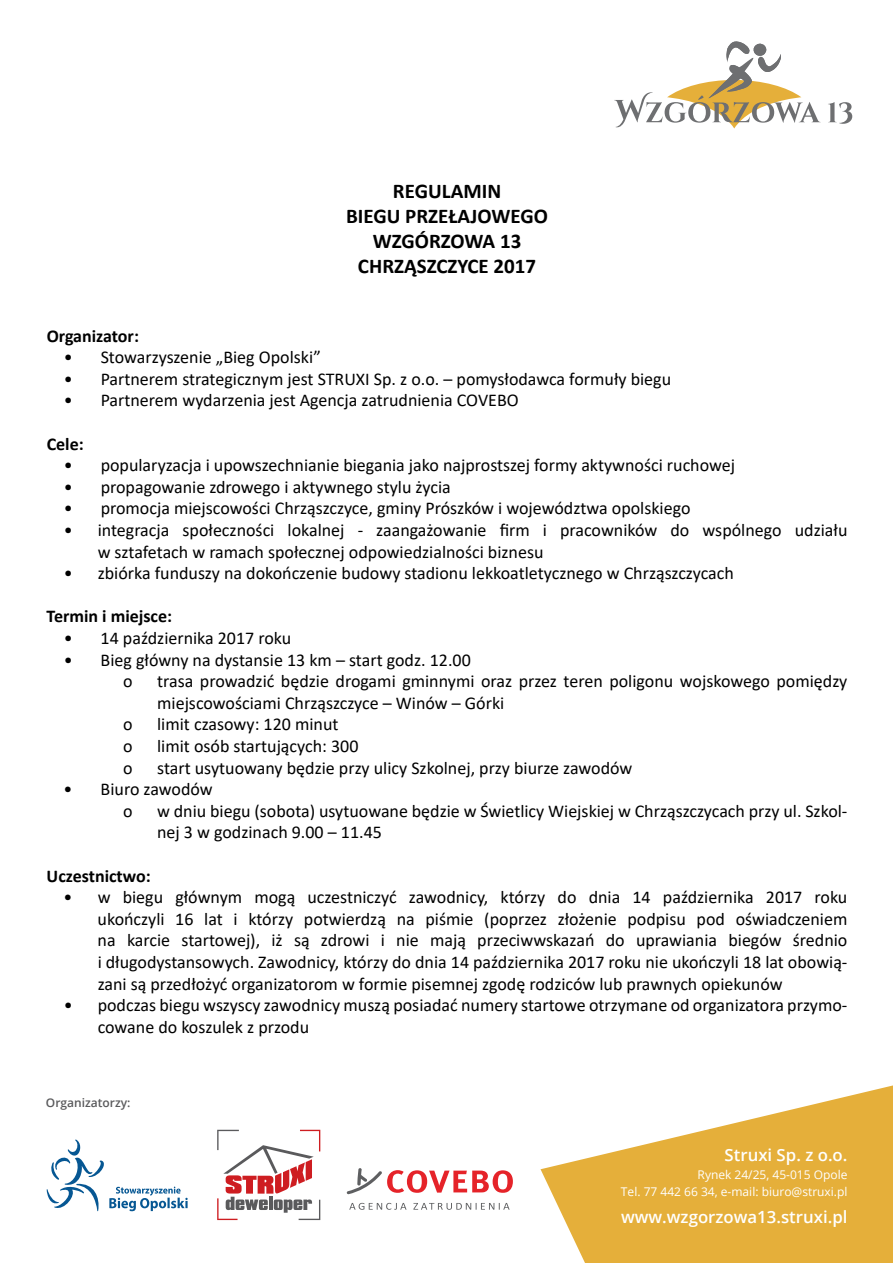
<style>
.page{position:relative;width:893px;height:1263px;background:#fff}
.page>*{position:absolute;margin:0;border:0;box-sizing:border-box;transform-origin:0 0}
.t1{font:700 21px/25.2px "Calibri";color:#000;text-align:center}
.t2{font:18px/21.6px "Calibri";color:#000}
.t3{font:700 18px "Calibri";color:#000}
.t4{font:600 16.8px "Open Sans";color:#fff}
.t5{font:12px/16.5px "Open Sans";color:#fff;text-align:right}
.t6{font:600 12px "Open Sans";color:#5a5a5c}
</style>
<div class="page">
<svg style="left:585px;top:1085px;width:308px;height:178px;fill:#e5af3a"></svg>
<svg style="left:46px;top:1158px;width:539px;height:105px"></svg>
<svg style="left:828px;top:102px;width:24px;height:22px"></svg>
<svg style="left:614px;top:41px;width:207px;height:88px"></svg>
<svg style="left:347px;top:1168px;width:166px;height:26px"></svg>
<svg style="left:349px;top:1203px;width:57px;height:7px"></svg>
<svg style="left:413px;top:1203px;width:97px;height:7px"></svg>
<svg style="left:47px;top:1139px;width:141px;height:72px"></svg>
<div style="left:210px;top:1123px;width:117px;height:104px;background:#fff"></div>
<svg style="left:217px;top:1130px;width:103px;height:90px"></svg>
<p class="t1" style="left:346px;top:178px;width:203px">REGULAMIN<br>BIEGU PRZEŁAJOWEGO<br>WZGÓRZOWA 13<br>CHRZĄSZCZYCE 2017</p>
<p class="t3" style="left:47px;top:323px;width:94px">Organizator:</p>
<p class="t2" style="left:64px;top:346px;width:259px">• Stowarzyszenie „Bieg Opolski”</p>
<p class="t2" style="left:64px;top:367px;width:609px">• Partnerem strategicznym jest STRUXI Sp. z o.o. – pomysłodawca formuły biegu</p>
<p class="t2" style="left:64px;top:389px;width:456px">• Partnerem wydarzenia jest Agencja zatrudnienia COVEBO</p>
<p class="t3" style="left:47px;top:431px;width:39px">Cele:</p>
<p class="t2" style="left:64px;top:454px;width:673px">• popularyzacja i upowszechnianie biegania jako najprostszej formy aktywności ruchowej</p>
<p class="t2" style="left:64px;top:475px;width:389px">• propagowanie zdrowego i aktywnego stylu życia</p>
<p class="t2" style="left:64px;top:497px;width:628px">• promocja miejscowości Chrząszczyce, gminy Prószków i województwa opolskiego</p>
<p class="t2" style="left:98px;top:519px;width:751px;text-indent:-34px">• integracja społeczności lokalnej - zaangażowanie firm i pracowników do wspólnego udziału w sztafetach w ramach społecznej odpowiedzialności biznesu</p>
<p class="t2" style="left:64px;top:562px;width:672px">• zbiórka funduszy na dokończenie budowy stadionu lekkoatletycznego w Chrząszczycach</p>
<p class="t3" style="left:47px;top:604px;width:127px">Termin i miejsce:</p>
<p class="t2" style="left:64px;top:627px;width:229px">• 14 października 2017 roku</p>
<p class="t2" style="left:123px;top:648px;width:349px;text-indent:-60px">• Bieg główny na dystansie 13 km – start godz. 12.00 o</p>
<p class="t2" style="left:157px;top:670px;width:692px">trasa prowadzić będzie drogami gminnymi oraz przez teren poligonu wojskowego pomiędzy miejscowościami Chrząszczyce – Winów – Górki</p>
<p class="t2" style="left:123px;top:713px;width:11px">o</p>
<p class="t2" style="left:157px;top:713px;width:183px">limit czasowy: 120 minut</p>
<p class="t2" style="left:123px;top:735px;width:11px">o</p>
<p class="t2" style="left:157px;top:735px;width:203px">limit osób startujących: 300</p>
<p class="t2" style="left:123px;top:756px;width:11px">o</p>
<p class="t2" style="left:157px;top:756px;width:477px">start usytuowany będzie przy ulicy Szkolnej, przy biurze zawodów</p>
<p class="t2" style="left:123px;top:778px;width:91px;text-indent:-60px">• Biuro zawodów o</p>
<p class="t2" style="left:157px;top:799px;width:692px">w dniu biegu (sobota) usytuowane będzie w Świetlicy Wiejskiej w Chrząszczycach przy ul. Szkol&shy;nej 3 w godzinach 9.00 – 11.45</p>
<p class="t3" style="left:47px;top:863px;width:106px">Uczestnictwo:</p>
<p class="t2" style="left:98px;top:886px;width:751px;text-align:justify;text-indent:-34px">• w biegu głównym mogą uczestniczyć zawodnicy, którzy do dnia 14 października 2017 roku ukończyli 16 lat i którzy potwierdzą na piśmie (poprzez złożenie podpisu pod oświadczeniem na karcie startowej), iż są zdrowi i nie mają przeciwwskazań do uprawiania biegów średnio i długodystansowych. Zawodnicy, którzy do dnia 14 października 2017 roku nie ukończyli 18 lat obowią&shy;zani są przedłożyć organizatorom w formie pisemnej zgodę rodziców lub prawnych opiekunów</p>
<p class="t2" style="left:98px;top:994px;width:751px;text-indent:-34px">• podczas biegu wszyscy zawodnicy muszą posiadać numery startowe otrzymane od organizatora przymo&shy;cowane do koszulek z przodu</p>
<p class="t6" style="left:46px;top:1095px;width:86px">Organizatorzy:</p>
<p class="t4" style="left:725px;top:1143px;width:124px">Struxi Sp. z o.o.</p>
<p class="t5" style="left:621px;top:1166px;width:228px">Rynek 24/25, 45-015 Opole<br>Tel. 77 442 66 34, e-mail: biuro@struxi.pl</p>
<p class="t4" style="left:621px;top:1205px;width:228px">www.wzgorzowa13.struxi.pl</p>
</div>
